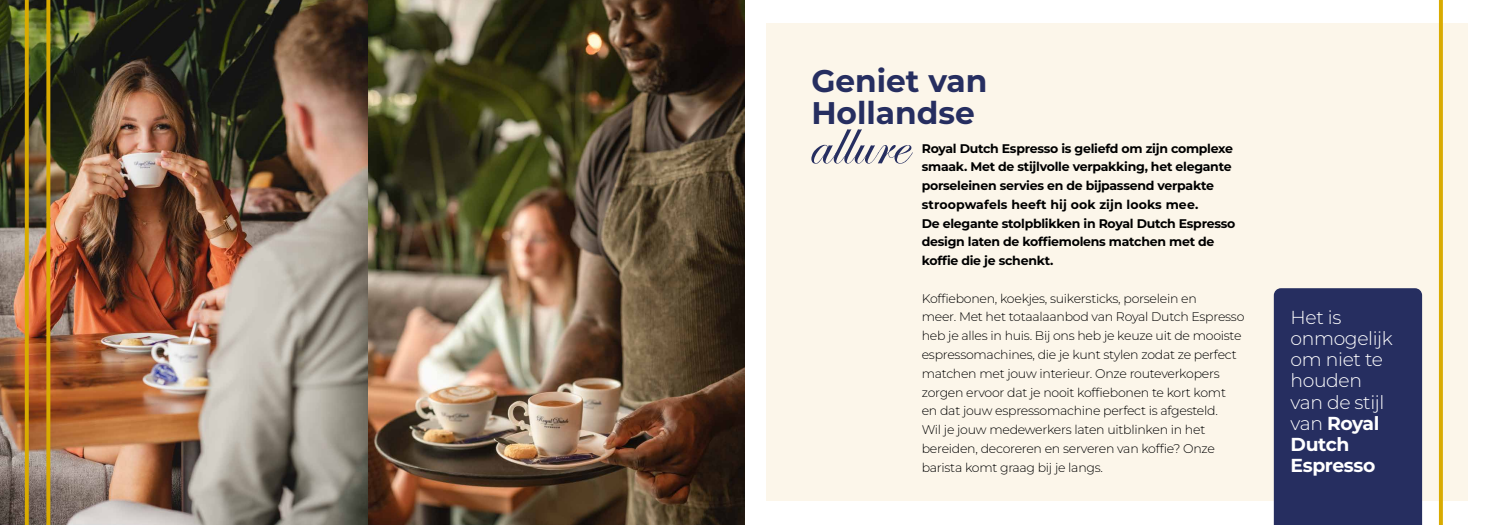
<style>
.page{position:relative;width:1489px;height:525px;background:#fff}
.page>*{position:absolute;margin:0;border:0;box-sizing:border-box;transform-origin:0 0}
.t1{font:75px "Bethaine";color:#262e60}
.t2{font:700 31.25px/31.2px "Montserrat";color:#262e60}
.t3{font:100 18.75px/21.2px "Montserrat";letter-spacing:-.02em;color:#fff}
.t4{font:100 12.5px/18.8px "Montserrat";letter-spacing:-.02em;color:#000}
.t5{font:700 12.5px/18.8px "Montserrat";letter-spacing:-.02em;color:#000}
.s1{font-weight:700}
</style>
<div class="page">
<img style="left:0;top:0;width:744px;height:524px">
<div style="left:765px;top:24px;width:702px;height:477px;background:#fcf6ea"></div>
<div style="left:1273px;top:288px;width:148px;height:236px;background:#262e60"></div>
<svg style="left:25px;top:0;width:4px;height:524px;background:#d4a603"></svg>
<svg style="left:46px;top:0;width:4px;height:524px;background:#cfa205"></svg>
<svg style="left:1438px;top:0;width:4px;height:524px;fill:#d9ab00"></svg>
<h2 class="t2" style="left:811px;top:65px;width:177px">Geniet van<br>Hollandse</h2>
<h1 class="t1" style="left:811px;top:94px;width:100px">allure</h1>
<p class="t5" style="left:921px;top:138px;width:315px">Royal Dutch Espresso is geliefd om zijn complexe smaak. Met de stijlvolle verpakking, het elegante porseleinen servies en de bijpassend verpakte stroopwafels heeft hij ook zijn looks mee.<br>De elegante stolpblikken in Royal Dutch Espresso design laten de koffiemolens matchen met de koffie die je schenkt.</p>
<p class="t4" style="left:921px;top:288px;width:324px">Koffiebonen, koekjes, suikersticks, porselein en<br>meer. Met het totaalaanbod van Royal Dutch Espresso heb je alles in huis. Bij ons heb je keuze uit de mooiste espressomachines, die je kunt stylen zodat ze perfect matchen met jouw interieur. Onze routeverkopers zorgen ervoor dat je nooit koffiebonen te kort komt en dat jouw espressomachine perfect is afgesteld.<br>Wil je jouw medewerkers laten uitblinken in het bereiden, decoreren en serveren van koffie? Onze barista komt graag bij je langs.</p>
<h3 class="t3" style="left:1290px;top:305px;width:104px">Het is onmogelijk om niet te houden van de stijl van <span class="s1">Royal<br>Dutch<br>Espresso</span></h3>
</div>
